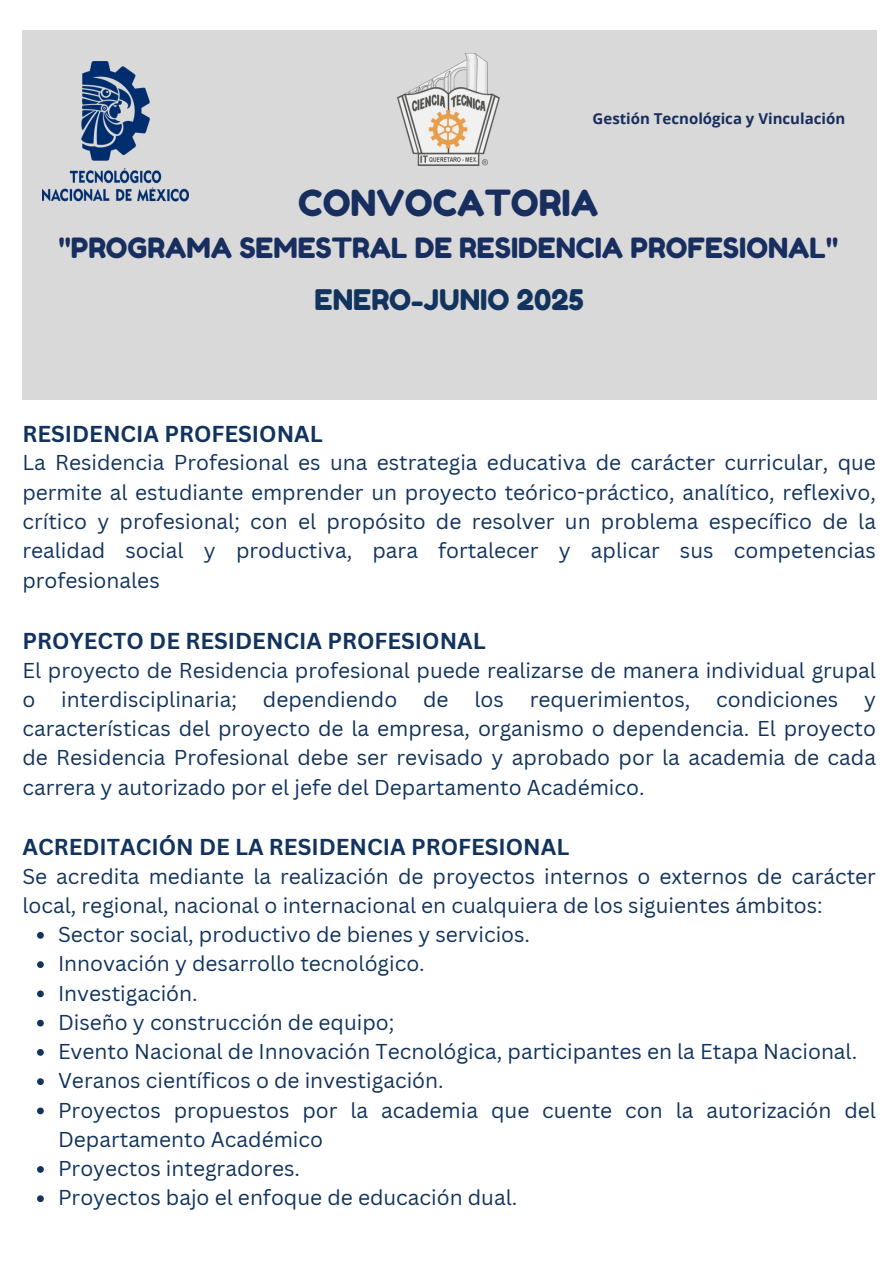
<style>
.page{position:relative;width:894px;height:1264px;background:#fff}
.page>*{position:absolute;margin:0;border:0;box-sizing:border-box;transform-origin:0 0}
.t1{font:36px "Fredoka One";color:#172e5e}
.t2{font:28.35px "Fredoka One";color:#11335d}
.t3{font:27.9px "Fredoka One";color:#172e5e}
.t4{font:700 22.35px "Canva Sans";color:#11335d}
.t5{font:21px/29.2px "Canva Sans";color:#11335d;text-align:justify}
.t6{font:700 15px "Open Sans";color:#172e5e}
</style>
<div class="page">
<div style="left:22px;top:30px;width:853px;height:369px;background:#d9d9d9"></div>
<img style="left:397px;top:54px;width:102px;height:111px">
<svg style="left:37px;top:932px;width:7px;height:6px"></svg>
<svg style="left:37px;top:961px;width:7px;height:7px"></svg>
<svg style="left:37px;top:990px;width:7px;height:7px"></svg>
<svg style="left:37px;top:1019px;width:7px;height:7px"></svg>
<svg style="left:37px;top:1049px;width:7px;height:6px"></svg>
<svg style="left:37px;top:1078px;width:7px;height:7px"></svg>
<svg style="left:37px;top:1107px;width:7px;height:7px"></svg>
<svg style="left:37px;top:1166px;width:7px;height:6px"></svg>
<svg style="left:37px;top:1195px;width:7px;height:7px"></svg>
<img style="left:42px;top:62px;width:147px;height:140px">
<p class="t6" style="left:592px;top:108px;width:254px">Gestión Tecnológica y Vinculación</p>
<p class="t1" style="left:298px;top:181px;width:301px">CONVOCATORIA</p>
<p class="t3" style="left:59px;top:230px;width:780px">"PROGRAMA SEMESTRAL DE RESIDENCIA PROFESIONAL"</p>
<p class="t2" style="left:314px;top:282px;width:270px">ENERO-JUNIO 2025</p>
<p class="t4" style="left:22px;top:418px;width:302px">RESIDENCIA PROFESIONAL</p>
<p class="t5" style="left:22px;top:447px;width:854px">La Residencia Profesional es una estrategia educativa de carácter curricular, que permite al estudiante emprender un proyecto teórico-práctico, analítico, reflexivo, crítico y profesional; con el propósito de resolver un problema específico de la realidad social y productiva, para fortalecer y aplicar sus competencias profesionales</p>
<p class="t4" style="left:22px;top:625px;width:465px">PROYECTO DE RESIDENCIA PROFESIONAL</p>
<p class="t5" style="left:22px;top:654px;width:854px">El proyecto de Residencia profesional puede realizarse de manera individual grupal o interdisciplinaria; dependiendo de los requerimientos, condiciones y características del proyecto de la empresa, organismo o dependencia. El proyecto de Residencia Profesional debe ser revisado y aprobado por la academia de cada carrera y autorizado por el jefe del Departamento Académico.</p>
<h1 class="t4" style="left:22px;top:831px;width:548px">ACREDITACIÓN DE LA RESIDENCIA PROFESIONAL</h1>
<h1 class="t5" style="left:22px;top:860px;width:854px">Se acredita mediante la realización de proyectos internos o externos de carácter local, regional, nacional o internacional en cualquiera de los siguientes ámbitos:</h1>
<h1 class="t5" style="left:58px;top:919px;width:473px">Sector social, productivo de bienes y servicios.</h1>
<h2 class="t5" style="left:58px;top:948px;width:368px">Innovación y desarrollo tecnológico.</h2>
<h2 class="t5" style="left:58px;top:977px;width:141px">Investigación.</h2>
<h2 class="t5" style="left:58px;top:1007px;width:338px">Diseño y construcción de equipo;</h2>
<p class="t5" style="left:58px;top:1036px;width:800px">Evento Nacional de Innovación Tecnológica, participantes en la Etapa Nacional.</p>
<p class="t5" style="left:58px;top:1065px;width:387px">Veranos científicos o de investigación.</p>
<p class="t5" style="left:58px;top:1094px;width:819px">Proyectos propuestos por la academia que cuente con la autorización del<br>Departamento Académico</p>
<p class="t5" style="left:58px;top:1153px;width:243px">Proyectos integradores.</p>
<p class="t5" style="left:58px;top:1182px;width:461px">Proyectos bajo el enfoque de educación dual.</p>
</div>
